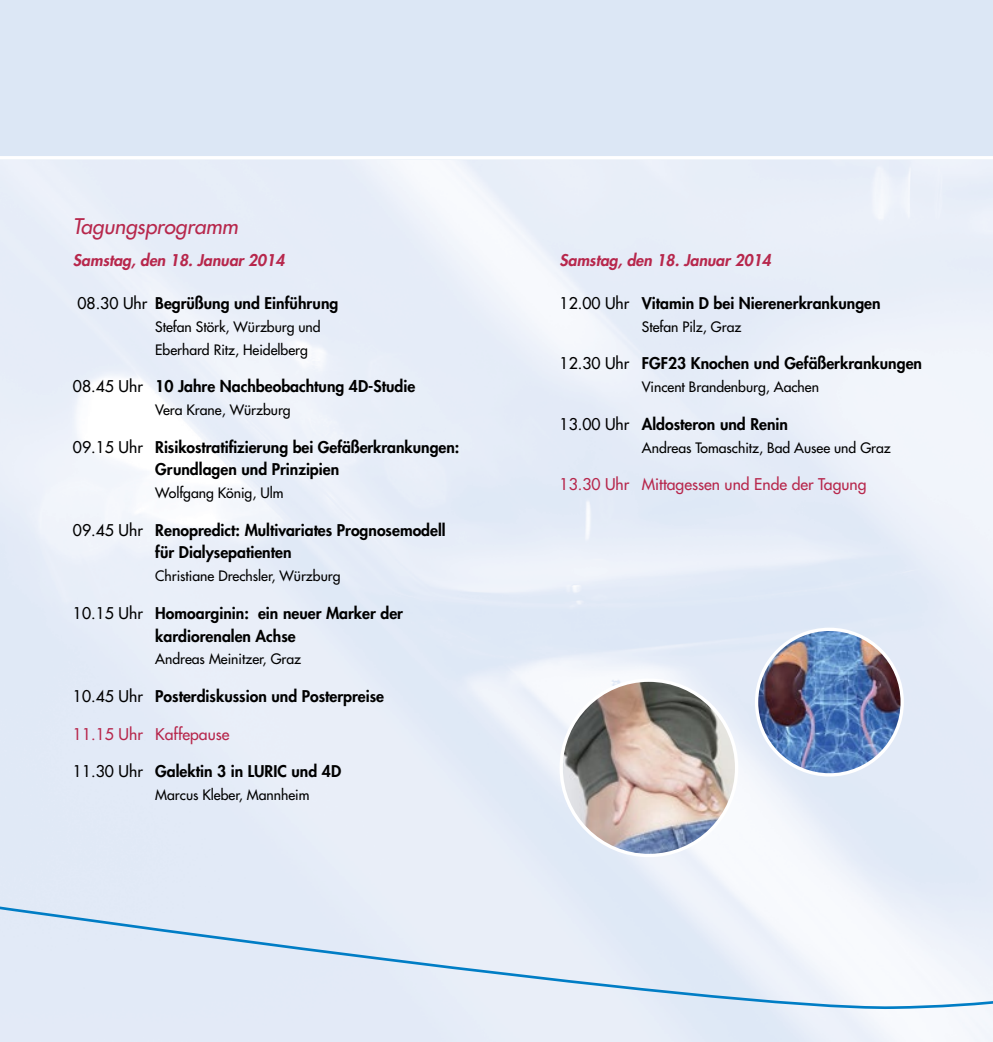
<style>
.page{position:relative;width:993px;height:1042px;background:#fff}
.page>*{position:absolute;margin:0;border:0;box-sizing:border-box;transform-origin:0 0}
.t1{font:italic 21px "Futura";color:#b7274c}
.t2{font:800 15.75px/22.8px "Futura";color:#000}
.t3{font:15.75px "Futura";color:#b7274c}
.t4{font:italic 800 15.75px "Futura";color:#b7274c}
.t5{font:14px/22.8px "Futura";color:#000}
.s1{font-weight:400}
</style>
<div class="page">
<svg style="left:0;top:858px;width:992px;height:151px;fill:#e4ebf7"></svg>
<div style="left:0;top:0;width:992px;height:159px;background:#dce7f5"></div>
<svg style="left:0;top:156px;width:992px;height:4px;fill:#fdfefe"></svg>
<img style="left:756px;top:629px;width:145px;height:146px;border-radius:73px">
<div style="left:754px;top:628px;width:149px;height:148px;border:3px solid #fff;border-radius:50%"></div>
<img style="left:561px;top:680px;width:175px;height:175px;border-radius:88px">
<h1 class="t1" style="left:73px;top:212px;width:166px">Tagungsprogramm</h1>
<p class="t4" style="left:73px;top:250px;width:213px">Samstag, den 18. Januar 2014</p>
<p class="t2" style="left:77px;top:291px;width:262px"><span class="s1">08.30 Uhr</span> Begrüßung und Einführung</p>
<p class="t5" style="left:155px;top:315px;width:167px">Stefan Störk, Würzburg und<br>Eberhard Ritz, Heidelberg</p>
<p class="t2" style="left:73px;top:375px;width:344px"><span class="s1">08.45 Uhr</span> 10 Jahre Nachbeobachtung 4D-Studie</p>
<p class="t5" style="left:155px;top:398px;width:137px">Vera Krane, Würzburg</p>
<p class="t2" style="left:155px;top:435px;width:305px;text-indent:-82px"><span class="s1">09.15 Uhr</span> Risikostratifizierung bei Gefäßerkrankungen:<br>Grundlagen und Prinzipien</p>
<p class="t5" style="left:155px;top:481px;width:130px">Wolfgang König, Ulm</p>
<p class="t2" style="left:155px;top:518px;width:292px;text-indent:-82px"><span class="s1">09.45 Uhr</span> Renopredict: Multivariates Prognosemodell für Dialysepatienten</p>
<p class="t5" style="left:155px;top:564px;width:187px">Christiane Drechsler, Würzburg</p>
<p class="t2" style="left:155px;top:601px;width:249px;text-indent:-82px"><span class="s1">10.15 Uhr</span> Homoarginin: ein neuer Marker der kardiorenalen Achse</p>
<p class="t5" style="left:155px;top:648px;width:147px">Andreas Meinitzer, Graz</p>
<p class="t2" style="left:73px;top:684px;width:312px"><span class="s1">10.45 Uhr</span> Posterdiskussion und Posterpreise</p>
<p class="t3" style="left:73px;top:723px;width:158px">11.15 Uhr Kaffepause</p>
<p class="t2" style="left:73px;top:760px;width:269px"><span class="s1">11.30 Uhr</span> Galektin 3 in LURIC und 4D</p>
<p class="t5" style="left:155px;top:783px;width:156px">Marcus Kleber, Mannheim</p>
<p class="t4" style="left:559px;top:250px;width:213px">Samstag, den 18. Januar 2014</p>
<p class="t2" style="left:559px;top:291px;width:322px"><span class="s1">12.00 Uhr</span> Vitamin D bei Nierenerkrankungen</p>
<p class="t5" style="left:641px;top:315px;width:101px">Stefan Pilz, Graz</p>
<p class="t2" style="left:559px;top:352px;width:364px"><span class="s1">12.30 Uhr</span> FGF23 Knochen und Gefäßerkrankungen</p>
<p class="t5" style="left:641px;top:375px;width:179px">Vincent Brandenburg, Aachen</p>
<p class="t2" style="left:559px;top:412px;width:230px"><span class="s1">13.00 Uhr</span> Aldosteron und Renin</p>
<p class="t5" style="left:641px;top:436px;width:250px">Andreas Tomaschitz, Bad Ausee und Graz</p>
<p class="t3" style="left:559px;top:474px;width:308px">13.30 Uhr Mittagessen und Ende der Tagung</p>
</div>
